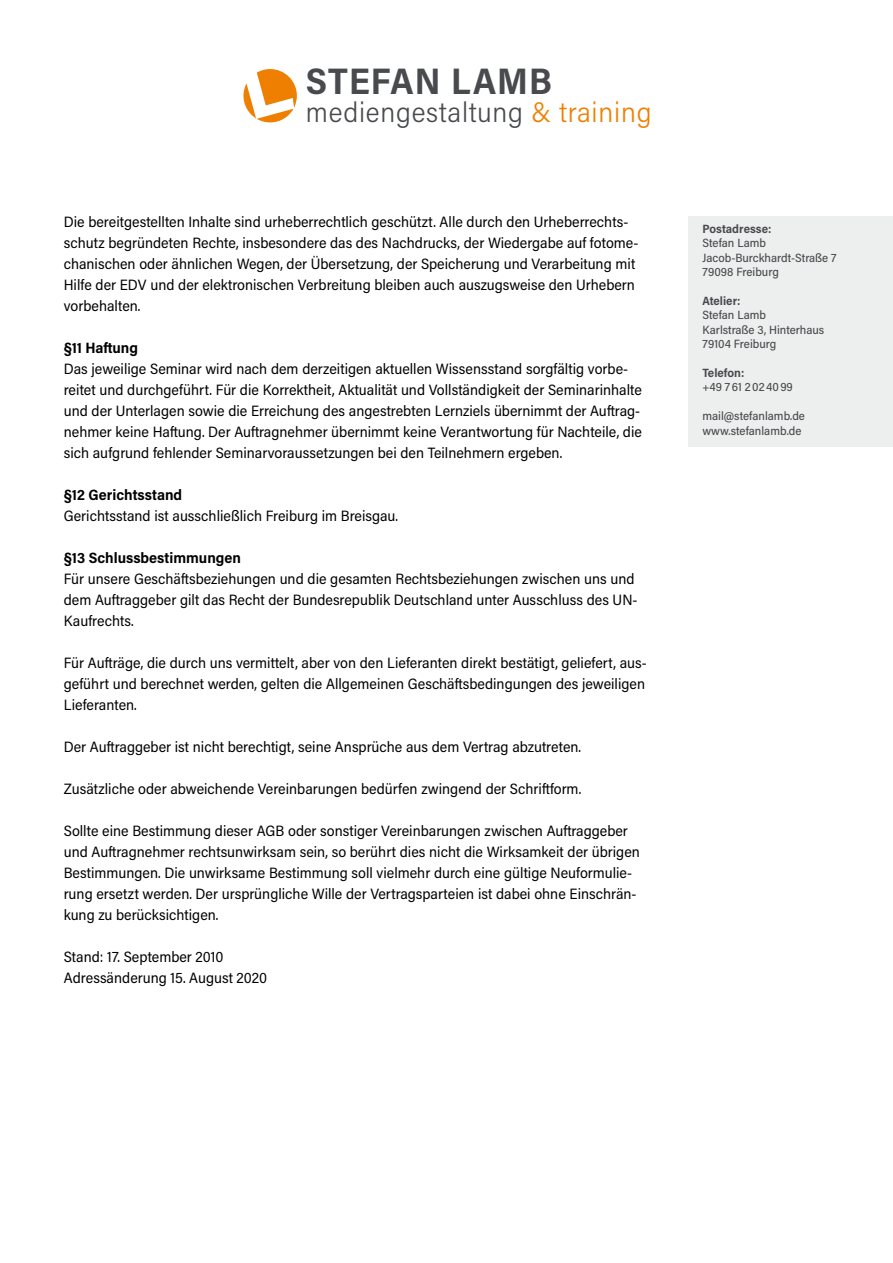
<style>
.page{position:relative;width:893px;height:1263px;background:#fff}
.page>*{position:absolute;margin:0;border:0;box-sizing:border-box;transform-origin:0 0}
.t1{font:700 37.05px "Acumin Pro Semi Cond";letter-spacing:.025em;color:#484a4d}
.t2{font:300 28.35px "Acumin Pro Semi Cond";letter-spacing:.025em;color:#484a4d}
.t3{font:15px/21px "Acumin Pro Semi Cond";color:#000}
.t4{font:700 15px "Acumin Pro Semi Cond";color:#000}
.t5{font:500 12px/14.4px "Acumin Pro Semi Cond";color:#484a4d}
.t6{font:700 12px "Acumin Pro Semi Cond";color:#484a4d}
.s1{color:#ee7f00}
</style>
<div class="page">
<svg style="left:243px;top:69px;width:54px;height:53px"></svg>
<div style="left:689px;top:216px;width:204px;height:230px;background:#edeeee"></div>
<h1 class="t1" style="left:306px;top:55px;width:248px">STEFAN LAMB</h1>
<h2 class="t2" style="left:306px;top:93px;width:347px">mediengestaltung <span class="s1">&amp; training</span></h2>
<p class="t3" style="left:64px;top:210px;width:576px">Die bereitgestellten Inhalte sind urheberrechtlich geschützt. Alle durch den Urheberrechts&shy;schutz begründeten Rechte, insbesondere das des Nachdrucks, der Wiedergabe auf fotome&shy;chanischen oder ähnlichen Wegen, der Übersetzung, der Speicherung und Verarbeitung mit Hilfe der EDV und der elektronischen Verbreitung bleiben auch auszugsweise den Urhebern vorbehalten.</p>
<p class="t4" style="left:64px;top:337px;width:76px">§11 Haftung</p>
<p class="t3" style="left:64px;top:357px;width:580px">Das jeweilige Seminar wird nach dem derzeitigen aktuellen Wissensstand sorgfältig vorbe&shy;reitet und durchgeführt. Für die Korrektheit, Aktualität und Vollständigkeit der Seminarinhalte und der Unterlagen sowie die Erreichung des angestrebten Lernziels übernimmt der Auftrag&shy;nehmer keine Haftung. Der Auftragnehmer übernimmt keine Verantwortung für Nachteile, die sich aufgrund fehlender Seminarvoraussetzungen bei den Teilnehmern ergeben.</p>
<p class="t4" style="left:64px;top:484px;width:120px">§12 Gerichtsstand</p>
<p class="t3" style="left:64px;top:504px;width:336px">Gerichtsstand ist ausschließlich Freiburg im Breisgau.</p>
<p class="t4" style="left:64px;top:547px;width:179px">§13 Schlussbestimmungen</p>
<p class="t3" style="left:64px;top:567px;width:575px">Für unsere Geschäftsbeziehungen und die gesamten Rechtsbeziehungen zwischen uns und dem Auftraggeber gilt das Recht der Bundesrepublik Deutschland unter Ausschluss des UN-<br>Kaufrechts.</p>
<p class="t3" style="left:64px;top:651px;width:584px;text-align:justify">Für Aufträge, die durch uns vermittelt, aber von den Lieferanten direkt bestätigt, geliefert, aus&shy;geführt und berechnet werden, gelten die Allgemeinen Geschäftsbedingungen des jeweiligen Lieferanten.</p>
<p class="t3" style="left:64px;top:735px;width:519px">Der Auftraggeber ist nicht berechtigt, seine Ansprüche aus dem Vertrag abzutreten.</p>
<p class="t3" style="left:64px;top:777px;width:519px">Zusätzliche oder abweichende Vereinbarungen bedürfen zwingend der Schriftform.</p>
<p class="t3" style="left:64px;top:819px;width:578px">Sollte eine Bestimmung dieser AGB oder sonstiger Vereinbarungen zwischen Auftraggeber und Auftragnehmer rechtsunwirksam sein, so berührt dies nicht die Wirksamkeit der übrigen Bestimmungen. Die unwirksame Bestimmung soll vielmehr durch eine gültige Neuformulie&shy;rung ersetzt werden. Der ursprüngliche Wille der Vertragsparteien ist dabei ohne Einschrän&shy;kung zu berücksichtigen.</p>
<p class="t3" style="left:64px;top:945px;width:205px">Stand: 17. September 2010<br>Adressänderung 15. August 2020</p>
<p class="t6" style="left:702px;top:220px;width:70px">Postadresse:</p>
<p class="t5" style="left:702px;top:235px;width:136px">Stefan Lamb<br>Jacob-Burckhardt-Straße 7<br>79098 Freiburg</p>
<p class="t6" style="left:702px;top:292px;width:40px">Atelier:</p>
<p class="t5" style="left:702px;top:307px;width:123px">Stefan Lamb<br>Karlstraße 3, Hinterhaus<br>79104 Freiburg</p>
<p class="t6" style="left:702px;top:364px;width:43px">Telefon:</p>
<p class="t5" style="left:702px;top:379px;width:92px">+49 761 2024099</p>
<p class="t5" style="left:702px;top:408px;width:104px">mail@stefanlamb.de www.stefanlamb.de</p>
</div>
